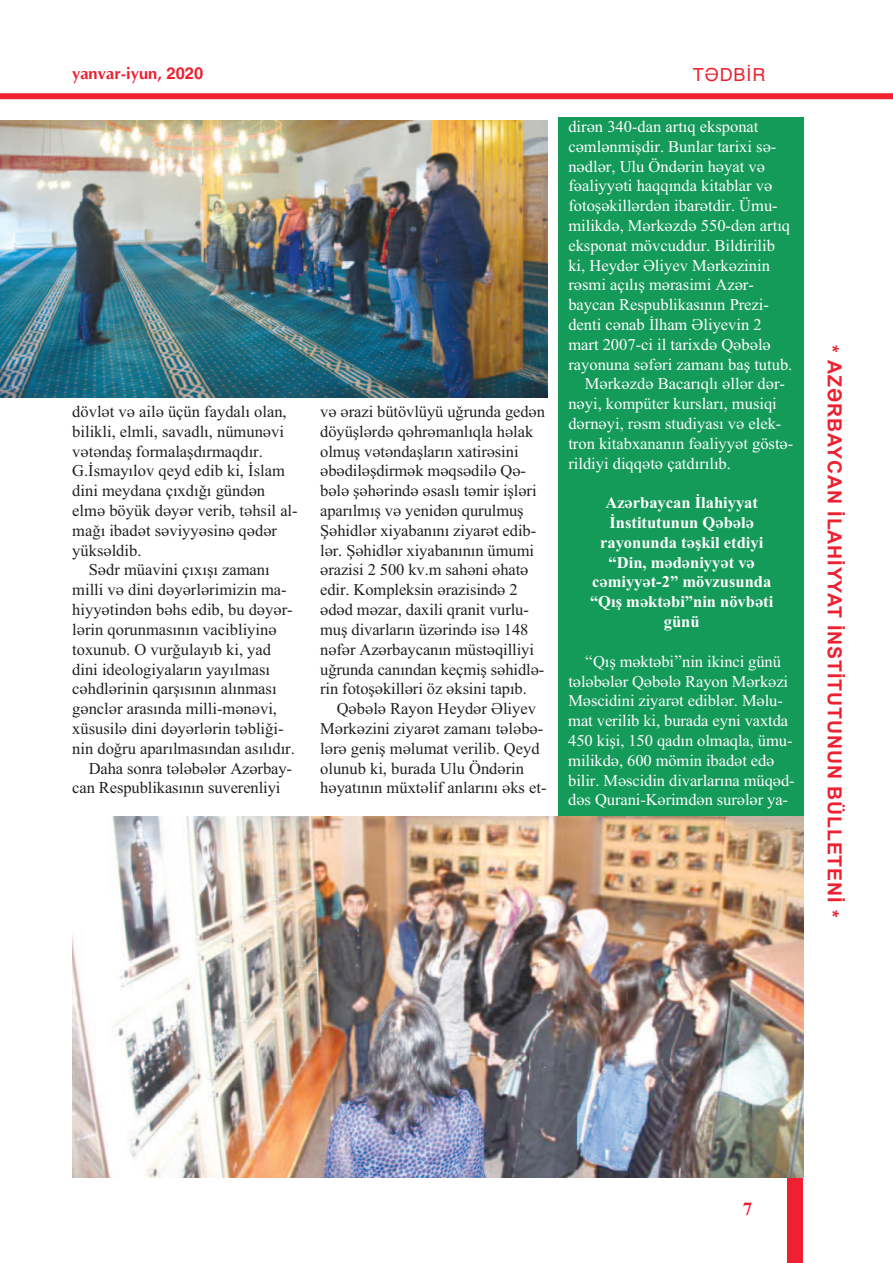
<style>
.page{position:relative;width:893px;height:1263px;background:#fff}
.page>*{position:absolute;margin:0;border:0;box-sizing:border-box;transform-origin:0 0}
.t1{font:700 19.5px "Arial";letter-spacing:.045em;color:#ee2131}
.t2{font:18px "N Lat Helv";letter-spacing:.05em;color:#ee2131}
.t3{font:700 18px "Times NR Cyr";color:#ee2131}
.t4{font:16.5px/19.8px "N Lat Times";color:#231f20}
.t5{font:16.5px/19.8px "N Lat Times";color:#fff}
.t6{font:700 16.5px/19.8px "N Lat Times";color:#fff;text-align:center}
.t7{font:700 16.5px "Ol Optimal";color:#ee2131}
.s1{font-family:"La Az Helv"}
</style>
<div class="page">
<div style="left:558px;top:117px;width:246px;height:700px;background:#149a59"></div>
<div style="left:787px;top:1178px;width:15px;height:85px;background:#ee2131"></div>
<div style="left:0;top:93px;width:893px;height:6px;background:#ee2131"></div>
<img style="left:72px;top:816px;width:731px;height:362px">
<img style="left:0;top:120px;width:547px;height:278px">
<p class="t7" style="left:72px;top:64px;width:133px">йанвар-ийун, <span class="s1">2020</span></p>
<p class="t4" style="left:72px;top:401px;width:216px">дювлят вя аиля цчцн файдалы олан,</p>
<p class="t4" style="left:72px;top:421px;width:213px">биликли, елмли, савадлы, нцмуняви</p>
<p class="t4" style="left:72px;top:441px;width:192px">вятяндаш формалашдырмагдыр.</p>
<p class="t4" style="left:72px;top:461px;width:214px">Э.Исмайылов гейд едиб ки, Ислам</p>
<p class="t4" style="left:72px;top:481px;width:194px">дини мейдана чыхдыьы эцндян</p>
<p class="t4" style="left:72px;top:500px;width:227px">елмя бюйцк дяйяр вериб, тящсил ал-</p>
<p class="t4" style="left:72px;top:520px;width:206px">маьы ибадят сявиййясиня гядяр</p>
<p class="t4" style="left:72px;top:540px;width:71px">йцксялдиб.</p>
<p class="t4" style="left:89px;top:560px;width:182px">Сядр мцавини чыхышы заманы</p>
<p class="t4" style="left:72px;top:580px;width:216px">милли вя дини дяйярляримизин ма-</p>
<p class="t4" style="left:72px;top:599px;width:222px">щиййятиндян бящс едиб, бу дяйяр-</p>
<p class="t4" style="left:72px;top:619px;width:206px">лярин горунмасынын ваъиблийиня</p>
<p class="t4" style="left:72px;top:639px;width:200px">тохунуб. О вурьулайыб ки, йад</p>
<p class="t4" style="left:72px;top:659px;width:199px">дини идеолоэийаларын йайылмасы</p>
<p class="t4" style="left:72px;top:679px;width:206px">ъящдляринин гаршысынын алынмасы</p>
<p class="t4" style="left:72px;top:698px;width:206px">эянъляр арасында милли-мяняви,</p>
<p class="t4" style="left:72px;top:718px;width:213px">хцсусиля дини дяйярлярин тяблиьи-</p>
<p class="t4" style="left:72px;top:738px;width:224px">нин доьру апарылмасындан асылыдыр.</p>
<p class="t4" style="left:89px;top:758px;width:205px">Даща сонра тялябяляр Азярбай-</p>
<p class="t4" style="left:72px;top:778px;width:210px">ъан Республикасынын суверенлийи</p>
<p class="t4" style="left:320px;top:401px;width:226px">вя ярази бцтювлцйц уьрунда эедян дюйцшлярдя гящряманлыгла щялак олмуш вятяндашларын хатирясини ябядиляшдирмяк мягсядиля Гя&shy;бяля шящяриндя ясаслы тямир ишляри апарылмыш вя йенидян гурулмуш<br>Шящидляр хийабаныны зийарят едиб&shy;ляр. Шящидляр хийабанынын цмуми яразиси 2 500 кв.м сащяни ящатя едир. Комплексин яразисиндя 2 ядяд мязар, дахили гранит вурлу&shy;муш диварларын цзяриндя ися 148 няфяр Азярбайъанын мцстягиллийи уьрунда ъанындан кечмиш сящидля&shy;рин фотошякилляри юз яксини тапыб.</p>
<p class="t4" style="left:320px;top:698px;width:228px;text-indent:17px">Гябяля Район Щейдяр Ялийев<br>Мяркязини зийарят заманы тялябя&shy;ляря эениш мялумат верилиб. Гейд олунуб ки, бурада Улу Юндярин щяйатынын мцхтялиф анларыны якс ет-</p>
<p class="t2" style="left:693px;top:64px;width:74px">ТЯДБИР</p>
<p class="t5" style="left:568px;top:116px;width:192px">дирян 340-дан артыг експонат</p>
<p class="t5" style="left:568px;top:136px;width:210px">ъямлянмишдир. Бунлар тарихи ся-</p>
<p class="t5" style="left:568px;top:156px;width:198px">нядляр, Улу Юндярин щяйат вя</p>
<p class="t5" style="left:568px;top:176px;width:205px">фяалиййяти щаггында китаблар вя</p>
<p class="t5" style="left:568px;top:196px;width:211px">фотошякиллярдян ибарятдир. Цму-</p>
<p class="t5" style="left:568px;top:215px;width:223px">миликдя, Мяркяздя 550-дян артыг</p>
<p class="t5" style="left:568px;top:235px;width:208px">експонат мювъуддур. Билдирилиб</p>
<p class="t5" style="left:568px;top:255px;width:203px">ки, Щейдяр Ялийев Мяркязинин</p>
<p class="t5" style="left:568px;top:275px;width:187px">рясми ачылыш мярасими Азяр-</p>
<p class="t5" style="left:568px;top:295px;width:202px">байъан Республикасынын Прези-</p>
<p class="t5" style="left:568px;top:314px;width:195px">денти ъянаб Илщам Ялийевин 2</p>
<p class="t5" style="left:568px;top:334px;width:204px">март 2007-ъи ил тарихдя Гябяля</p>
<p class="t5" style="left:568px;top:354px;width:226px">районуна сяфяри заманы баш тутуб.</p>
<p class="t5" style="left:585px;top:374px;width:202px">Мяркяздя Баъарыглы ялляр дяр-</p>
<p class="t5" style="left:568px;top:394px;width:210px">няйи, компцтер курслары, мусиги</p>
<p class="t5" style="left:568px;top:413px;width:215px">дярняйи, рясм студийасы вя елек-</p>
<p class="t5" style="left:568px;top:433px;width:226px">трон китабхананын фяалиййят эюстя-</p>
<p class="t5" style="left:568px;top:453px;width:164px">рилдийи диггятя чатдырылыб.</p>
<p class="t6" style="left:590px;top:493px;width:185px">Азярбайъан Илащиййат<br>Институтунун Гябяля районунда тяшкил етдийи “Дин, мядяниййят вя ъямиййят-2” мювзусунда “Гыш мяктяби”нин нювбяти эцнц</p>
<p class="t5" style="left:568px;top:651px;width:228px;text-indent:17px">“Гыш мяктяби”нин икинъи эцнц тялябяляр Гябяля Район Мяркязи<br>Мясъидини зийарят едибляр. Мялу&shy;мат верилиб ки, бурада ейни вахтда<br>450 киши, 150 гадын олмагла, цму&shy;миликдя, 600 мюмин ибадят едя билир. Мясъидин диварларына мцгяд&shy;дяс Гурани-Кяримдян суряляр йа-</p>
<p class="t1" style="left:846px;top:345px;width:573px;rotate:90deg">* AZ RBAYCAN İLAHİYYAT İNSTİTUTUNUN BÜLLETENİ *</p>
<p class="t3" style="left:743px;top:1198px;width:10px">7</p>
</div>
